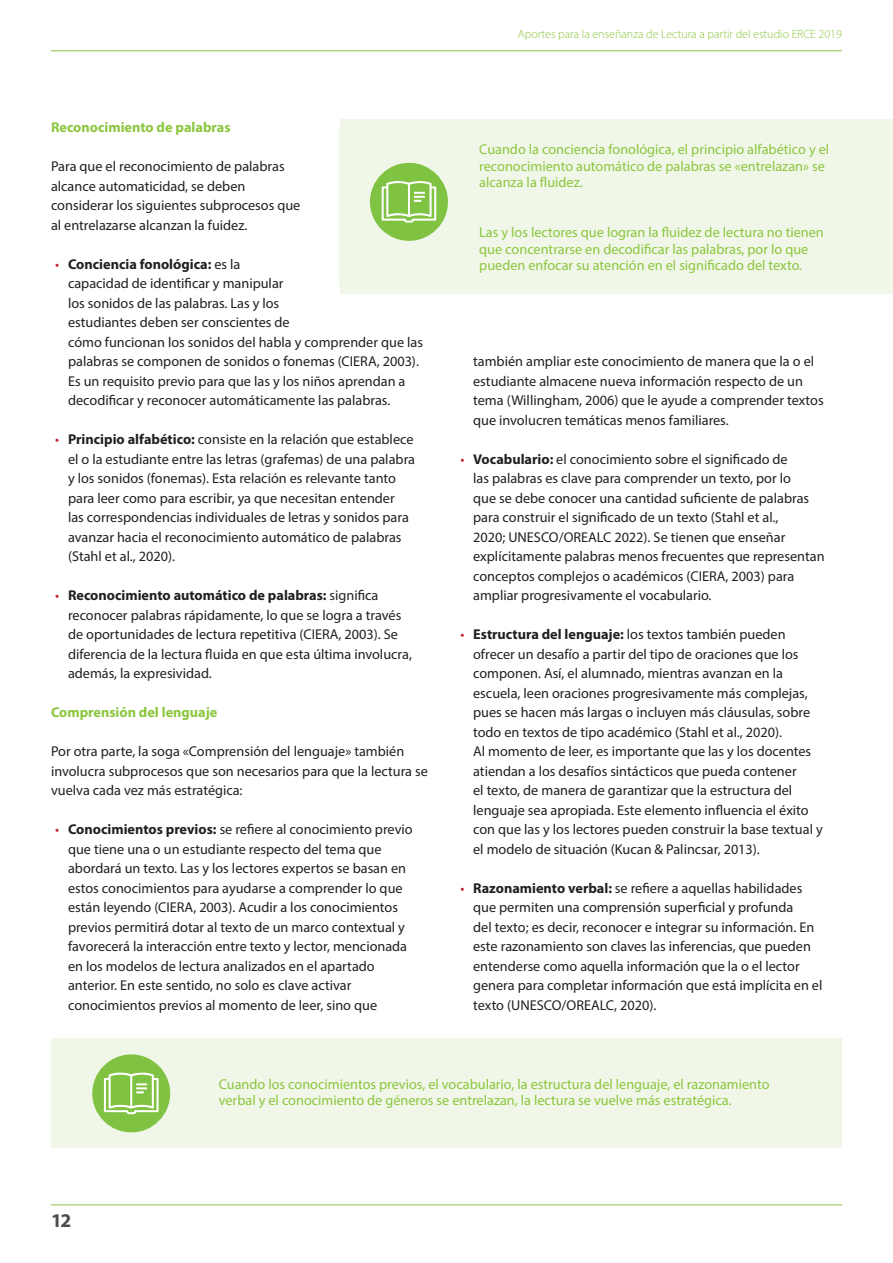
<style>
.page{position:relative;width:893px;height:1263px;background:#fff}
.page>*{position:absolute;margin:0;border:0;box-sizing:border-box;transform-origin:0 0}
.t1{font:700 19.5px "Myriad Pro";color:#4b4c4d}
.A-_BODYTEXT{font:14.25px/19.5px "Myriad Pro";color:#231f20}
.Profile_Bodytext{font:14.25px/16.5px "Myriad Pro";color:#8bc63e}
.A-_BODYTEXT-2{font:700 14.25px "Myriad Pro";color:#8bc63e}
.t2{font:300 12px "Myriad Pro";color:#8bc63e}
.s1{color:#c21f32}
.s2{font-weight:700}
</style>
<div class="page">
<hr style="left:51px;top:50px;width:791px;height:1px;background:#8bc63e">
<hr style="left:51px;top:1204px;width:791px;height:1px;background:#8bc63e">
<div style="left:51px;top:1039px;width:791px;height:109px;background:#f1f7e8"></div>
<div style="left:340px;top:119px;width:553px;height:175px;background:#f1f7e8"></div>
<div style="left:370px;top:163px;width:78px;height:78px;background:#80c241;border-radius:50%"></div>
<svg style="left:382px;top:181px;width:54px;height:42px"></svg>
<div style="left:92px;top:1054px;width:78px;height:78px;background:#80c241;border-radius:50%"></div>
<svg style="left:104px;top:1072px;width:55px;height:42px"></svg>
<p class="A-_BODYTEXT-2" style="left:51px;top:118px;width:181px">Reconocimiento de palabras</p>
<p class="A-_BODYTEXT" style="left:51px;top:156px;width:251px">Para que el reconocimiento de palabras alcance automaticidad, se deben considerar los siguientes subprocesos que al entrelazarse alcanzan la fuidez.</p>
<p class="A-_BODYTEXT" style="left:68px;top:254px;width:356px;text-indent:-13px"><span class="s1">•</span> <span class="s2">Conciencia fonológica:</span> es la<br>capacidad de identificar y manipular<br>los sonidos de las palabras. Las y los<br>estudiantes deben ser conscientes de<br>cómo funcionan los sonidos del habla y comprender que las palabras se componen de sonidos o fonemas (CIERA, 2003).<br>Es un requisito previo para que las y los niños aprendan a decodificar y reconocer automáticamente las palabras.</p>
<p class="A-_BODYTEXT" style="left:68px;top:429px;width:349px;text-indent:-13px"><span class="s1">•</span> <span class="s2">Principio alfabético:</span> consiste en la relación que establece el o la estudiante entre las letras (grafemas) de una palabra y los sonidos (fonemas). Esta relación es relevante tanto para leer como para escribir, ya que necesitan entender<br>las correspondencias individuales de letras y sonidos para avanzar hacia el reconocimiento automático de palabras (Stahl et al., 2020).</p>
<p class="A-_BODYTEXT" style="left:68px;top:585px;width:345px;text-indent:-13px"><span class="s1">•</span> <span class="s2">Reconocimiento automático de palabras:</span> significa reconocer palabras rápidamente, lo que se logra a través de oportunidades de lectura repetitiva (CIERA, 2003). Se diferencia de la lectura fluida en que esta última involucra, además, la expresividad.</p>
<p class="A-_BODYTEXT-2" style="left:51px;top:703px;width:168px">Comprensión del lenguaje</p>
<p class="A-_BODYTEXT" style="left:51px;top:741px;width:378px">Por otra parte, la soga «Comprensión del lenguaje» también involucra subprocesos que son necesarios para que la lectura se vuelva cada vez más estratégica:</p>
<p class="A-_BODYTEXT" style="left:68px;top:819px;width:346px;text-indent:-13px"><span class="s1">•</span> <span class="s2">Conocimientos previos:</span> se refiere al conocimiento previo que tiene una o un estudiante respecto del tema que abordará un texto. Las y los lectores expertos se basan en estos conocimientos para ayudarse a comprender lo que están leyendo (CIERA, 2003). Acudir a los conocimientos previos permitirá dotar al texto de un marco contextual y favorecerá la interacción entre texto y lector, mencionada en los modelos de lectura analizados en el apartado anterior. En este sentido, no solo es clave activar conocimientos previos al momento de leer, sino que</p>
<p class="t2" style="left:518px;top:26px;width:326px">Aportes para la enseñanza de Lectura a partir del estudio ERCE 2019</p>
<p class="Profile_Bodytext" style="left:479px;top:141px;width:351px">Cuando la conciencia fonológica, el principio alfabético y el reconocimiento automático de palabras se «entrelazan» se alcanza la fluidez.</p>
<p class="Profile_Bodytext" style="left:479px;top:224px;width:346px">Las y los lectores que logran la fluidez de lectura no tienen que concentrarse en decodificar las palabras, por lo que pueden enfocar su atención en el significado del texto.</p>
<p class="A-_BODYTEXT" style="left:473px;top:351px;width:352px">también ampliar este conocimiento de manera que la o el estudiante almacene nueva información respecto de un tema (Willingham, 2006) que le ayude a comprender textos que involucren temáticas menos familiares.</p>
<p class="A-_BODYTEXT" style="left:473px;top:449px;width:353px;text-indent:-13px"><span class="s1">•</span> <span class="s2">Vocabulario:</span> el conocimiento sobre el significado de<br>las palabras es clave para comprender un texto, por lo<br>que se debe conocer una cantidad suficiente de palabras para construir el significado de un texto (Stahl et al.,<br>2020; UNESCO/OREALC 2022). Se tienen que enseñar explícitamente palabras menos frecuentes que representan conceptos complejos o académicos (CIERA, 2003) para ampliar progresivamente el vocabulario.</p>
<p class="A-_BODYTEXT" style="left:473px;top:624px;width:351px;text-indent:-13px"><span class="s1">•</span> <span class="s2">Estructura del lenguaje:</span> los textos también pueden ofrecer un desafío a partir del tipo de oraciones que los componen. Así, el alumnado, mientras avanzan en la escuela, leen oraciones progresivamente más complejas, pues se hacen más largas o incluyen más cláusulas, sobre todo en textos de tipo académico (Stahl et al., 2020).<br>Al momento de leer, es importante que las y los docentes atiendan a los desafíos sintácticos que pueda contener<br>el texto, de manera de garantizar que la estructura del lenguaje sea apropiada. Este elemento influencia el éxito con que las y los lectores pueden construir la base textual y el modelo de situación (Kucan &amp; Palincsar, 2013).</p>
<p class="A-_BODYTEXT" style="left:473px;top:878px;width:351px;text-indent:-13px"><span class="s1">•</span> <span class="s2">Razonamiento verbal:</span> se refiere a aquellas habilidades que permiten una comprensión superficial y profunda<br>del texto; es decir, reconocer e integrar su información. En este razonamiento son claves las inferencias, que pueden entenderse como aquella información que la o el lector genera para completar información que está implícita en el texto (UNESCO/OREALC, 2020).</p>
<h1 class="t1" style="left:51px;top:1208px;width:22px">12</h1>
<p class="Profile_Bodytext" style="left:219px;top:1075px;width:552px">Cuando los conocimientos previos, el vocabulario, la estructura del lenguaje, el razonamiento verbal y el conocimiento de géneros se entrelazan, la lectura se vuelve más estratégica.</p>
</div>
